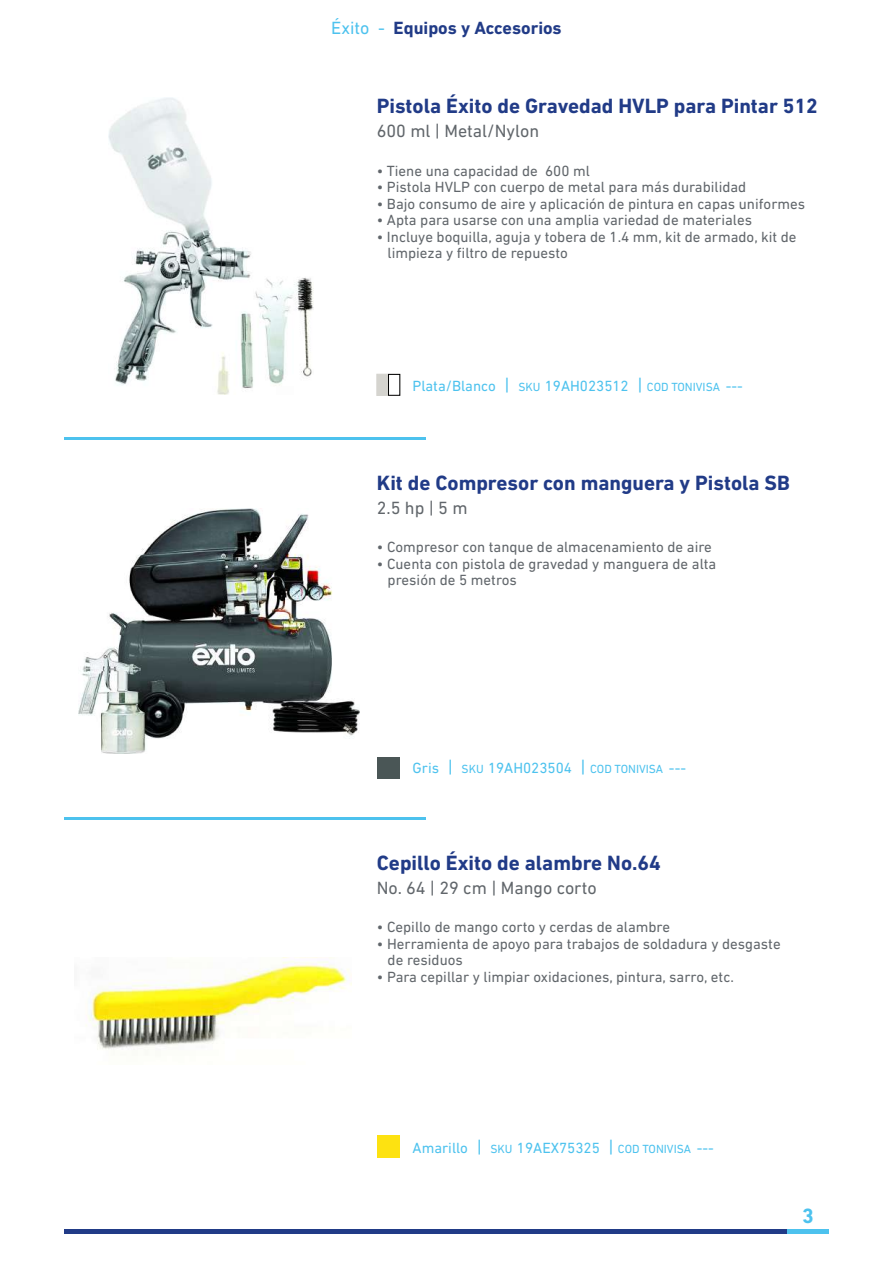
<style>
.page{position:relative;width:893px;height:1263px;background:#fff}
.page>*{position:absolute;margin:0;border:0;box-sizing:border-box;transform-origin:0 0}
.t1{font:700 21px "DIN Next LT Pro";color:#213b87}
.t2{font:700 21px "DIN Next LT Pro";color:#4dc2ee}
.t3{font:18px "DIN Next LT Pro";color:#61666b}
.t4{font:700 18px "DIN Next LT Pro";color:#213b87}
.t5{font:15px/16.5px "DIN Next LT Pro";color:#61666b}
.t6{font:15px "DIN Next LT Pro";color:#4dc2ee}
.s1{font-weight:400;color:#4dc2ee}
.s2{font-size:18px}
.s3{font-size:12px}
</style>
<div class="page">
<hr style="left:787px;top:1229px;width:42px;height:4px;background:#4dc2ee">
<hr style="left:65px;top:1229px;width:722px;height:4px;background:#213b87">
<hr style="left:64px;top:437px;width:361px;height:3px;background:#4dc2ee">
<hr style="left:64px;top:817px;width:361px;height:3px;background:#4dc2ee">
<div style="left:377px;top:374px;width:23px;height:22px;background:#d5d4cf;border:1px solid #d5d4cf"></div>
<div style="left:388px;top:374px;width:12px;height:21px;background:#fff;border:1px solid #000"></div>
<img style="left:109px;top:97px;width:205px;height:297px">
<img style="left:78px;top:509px;width:281px;height:245px">
<img style="left:86px;top:957px;width:266px;height:93px">
<div style="left:377px;top:757px;width:23px;height:21px;background:#4a5656"></div>
<div style="left:377px;top:1135px;width:23px;height:23px;background:#fde211"></div>
<p class="t4" style="left:331px;top:17px;width:232px"><span class="s1">Éxito -</span> Equipos y Accesorios</p>
<h1 class="t1" style="left:377px;top:94px;width:443px">Pistola Éxito de Gravedad HVLP para Pintar 512</h1>
<p class="t3" style="left:377px;top:121px;width:164px">600 ml | Metal/Nylon</p>
<p class="t5" style="left:377px;top:162px;width:215px">• Tiene una capacidad de 600 ml</p>
<p class="t5" style="left:377px;top:178px;width:371px">• Pistola HVLP con cuerpo de metal para más durabilidad</p>
<p class="t5" style="left:377px;top:195px;width:430px">• Bajo consumo de aire y aplicación de pintura en capas uniformes</p>
<p class="t5" style="left:377px;top:211px;width:377px">• Apta para usarse con una amplia variedad de materiales</p>
<p class="t5" style="left:388px;top:228px;width:410px;text-indent:-11px">• Incluye boquilla, aguja y tobera de 1.4 mm, kit de armado, kit de limpieza y filtro de repuesto</p>
<p class="t6" style="left:412px;top:377px;width:332px">Plata/Blanco <span class="s2">|</span> <span class="s3">SKU</span> 19AH023512 <span class="s2">|</span> <span class="s3">COD TONIVISA</span> ---</p>
<h1 class="t1" style="left:377px;top:471px;width:415px">Kit de Compresor con manguera y Pistola SB</h1>
<p class="t3" style="left:377px;top:498px;width:92px">2.5 hp | 5 m</p>
<p class="t5" style="left:377px;top:539px;width:337px">• Compresor con tanque de almacenamiento de aire</p>
<p class="t5" style="left:388px;top:555px;width:330px;text-indent:-11px">• Cuenta con pistola de gravedad y manguera de alta presión de 5 metros</p>
<p class="t6" style="left:413px;top:759px;width:275px">Gris <span class="s2">|</span> <span class="s3">SKU</span> 19AH023504 <span class="s2">|</span> <span class="s3">COD TONIVISA</span> ---</p>
<h1 class="t1" style="left:377px;top:851px;width:286px">Cepillo Éxito de alambre No.64</h1>
<p class="t3" style="left:377px;top:878px;width:221px">No. 64 | 29 cm | Mango corto</p>
<p class="t5" style="left:377px;top:919px;width:295px">• Cepillo de mango corto y cerdas de alambre</p>
<p class="t5" style="left:388px;top:935px;width:394px;text-indent:-11px">• Herramienta de apoyo para trabajos de soldadura y desgaste de residuos</p>
<p class="t5" style="left:377px;top:968px;width:359px">• Para cepillar y limpiar oxidaciones, pintura, sarro, etc.</p>
<p class="t6" style="left:413px;top:1139px;width:303px">Amarillo <span class="s2">|</span> <span class="s3">SKU</span> 19AEX75325 <span class="s2">|</span> <span class="s3">COD TONIVISA</span> ---</p>
<h1 class="t2" style="left:802px;top:1204px;width:13px">3</h1>
</div>
